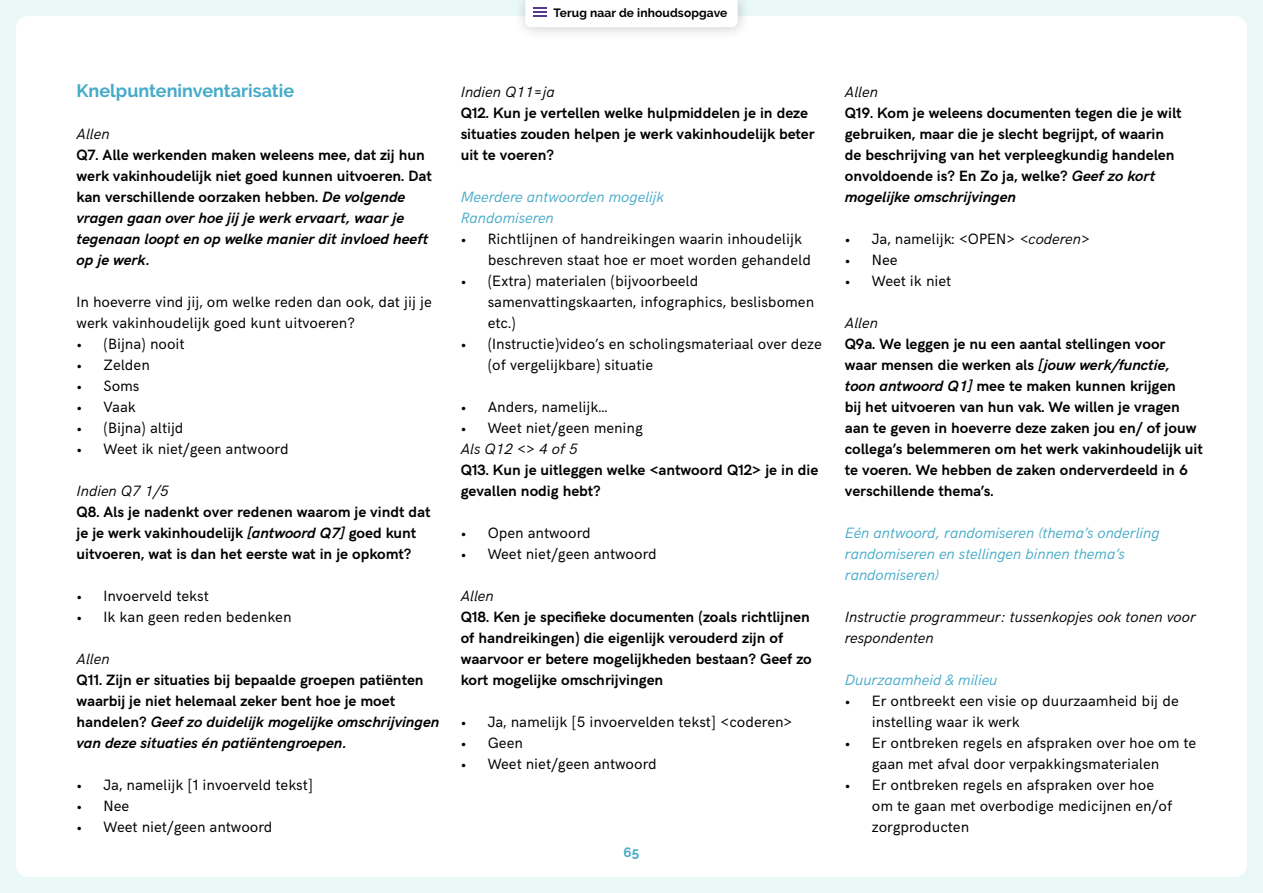
<style>
.page{position:relative;width:1263px;height:893px;background:#eaf8f8}
.page>*{position:absolute;margin:0;border:0;box-sizing:border-box;transform-origin:0 0}
.t1{font:700 18px "Raleway";color:#46abc8}
.t2{font:700 15px/21px "HK Grotesk";color:#000}
.t3{font:15px/21px "HK Grotesk";color:#000}
.t4{font:italic 15px/21px "HK Grotesk";color:#46abc8}
.t5{font:italic 15px/21px "HK Grotesk";color:#000}
.t6{font:700 13.5px "Raleway";color:#46abc8}
.t7{font:700 12px "Raleway";letter-spacing:.01em;color:#000}
.s1{font-style:italic}
</style>
<div class="page">
<div style="left:16px;top:16px;width:1231px;height:861px;background:#fff;border-radius:12px"></div>
<div style="left:513px;top:0;width:239px;height:40px;background:#000;opacity:.2"></div>
<div style="left:525px;top:0;width:213px;height:27px;background:#fff"></div>
<p class="t7" style="left:554px;top:6px;width:175px">Terug naar de inhoudsopgave</p>
<p class="t1" style="left:77px;top:81px;width:219px">Knelpunteninventarisatie</p>
<p class="t5" style="left:77px;top:122px;width:35px">Allen</p>
<p class="t2" style="left:77px;top:143px;width:357px">Q7. Alle werkenden maken weleens mee, dat zij hun werk vakinhoudelijk niet goed kunnen uitvoeren. Dat kan verschillende oorzaken hebben. <span class="s1">De volgende vragen gaan over hoe jij je werk ervaart, waar je tegenaan loopt en op welke manier dit invloed heeft op je werk.</span></p>
<p class="t3" style="left:77px;top:290px;width:357px">In hoeverre vind jij, om welke reden dan ook, dat jij je werk vakinhoudelijk goed kunt uitvoeren?</p>
<p class="t3" style="left:77px;top:332px;width:110px">• (Bijna) nooit</p>
<p class="t3" style="left:77px;top:353px;width:75px">• Zelden</p>
<p class="t3" style="left:77px;top:374px;width:64px">• Soms</p>
<p class="t3" style="left:77px;top:395px;width:61px">• Vaak</p>
<p class="t3" style="left:77px;top:416px;width:109px">• (Bijna) altijd</p>
<p class="t3" style="left:77px;top:437px;width:214px">• Weet ik niet/geen antwoord</p>
<p class="t5" style="left:77px;top:479px;width:94px">Indien Q7 1/5</p>
<p class="t2" style="left:77px;top:500px;width:355px">Q8. Als je nadenkt over redenen waarom je vindt dat je je werk vakinhoudelijk <span class="s1">[antwoord Q7]</span> goed kunt uitvoeren, wat is dan het eerste wat in je opkomt?</p>
<p class="t3" style="left:77px;top:584px;width:134px">• Invoerveld tekst</p>
<p class="t3" style="left:77px;top:605px;width:216px">• Ik kan geen reden bedenken</p>
<p class="t5" style="left:77px;top:647px;width:35px">Allen</p>
<p class="t2" style="left:77px;top:668px;width:364px">Q11. Zijn er situaties bij bepaalde groepen patiënten waarbij je niet helemaal zeker bent hoe je moet handelen? <span class="s1">Geef zo duidelijk mogelijke omschrijvingen van deze situaties én patiëntengroepen.</span></p>
<p class="t3" style="left:77px;top:773px;width:238px">• Ja, namelijk [1 invoerveld tekst]</p>
<p class="t3" style="left:77px;top:794px;width:54px">• Nee</p>
<p class="t3" style="left:77px;top:815px;width:198px">• Weet niet/geen antwoord</p>
<p class="t5" style="left:461px;top:80px;width:96px">Indien Q11=ja</p>
<p class="t2" style="left:461px;top:101px;width:355px">Q12. Kun je vertellen welke hulpmiddelen je in deze situaties zouden helpen je werk vakinhoudelijk beter uit te voeren?</p>
<p class="t4" style="left:461px;top:185px;width:205px">Meerdere antwoorden mogelijk<br>Randomiseren</p>
<p class="t3" style="left:488px;top:227px;width:325px;text-indent:-27px">• Richtlijnen of handreikingen waarin inhoudelijk beschreven staat hoe er moet worden gehandeld</p>
<p class="t3" style="left:488px;top:269px;width:328px;text-indent:-27px">• (Extra) materialen (bijvoorbeeld samenvattingskaarten, infographics, beslisbomen etc.)</p>
<p class="t3" style="left:488px;top:332px;width:336px;text-indent:-27px">• (Instructie)video’s en scholingsmateriaal over deze (of vergelijkbare) situatie</p>
<p class="t3" style="left:461px;top:395px;width:148px">• Anders, namelijk…</p>
<p class="t3" style="left:461px;top:416px;width:184px">• Weet niet/geen mening</p>
<p class="t5" style="left:461px;top:437px;width:118px">Als Q12 &lt;&gt; 4 of 5</p>
<p class="t2" style="left:461px;top:458px;width:359px">Q13. Kun je uitleggen welke &lt;antwoord Q12&gt; je in die gevallen nodig hebt?</p>
<p class="t3" style="left:461px;top:521px;width:132px">• Open antwoord</p>
<p class="t3" style="left:461px;top:542px;width:198px">• Weet niet/geen antwoord</p>
<p class="t5" style="left:461px;top:584px;width:35px">Allen</p>
<p class="t2" style="left:461px;top:605px;width:353px">Q18. Ken je specifieke documenten (zoals richtlijnen of handreikingen) die eigenlijk verouderd zijn of waarvoor er betere mogelijkheden bestaan? Geef zo kort mogelijke omschrijvingen</p>
<p class="t3" style="left:461px;top:710px;width:333px">• Ja, namelijk [5 invoervelden tekst] &lt;coderen&gt;</p>
<p class="t3" style="left:461px;top:731px;width:64px">• Geen</p>
<p class="t3" style="left:461px;top:752px;width:198px">• Weet niet/geen antwoord</p>
<p class="t6" style="left:624px;top:844px;width:17px">65</p>
<p class="t5" style="left:845px;top:80px;width:35px">Allen</p>
<p class="t2" style="left:845px;top:101px;width:338px">Q19. Kom je weleens documenten tegen die je wilt gebruiken, maar die je slecht begrijpt, of waarin de beschrijving van het verpleegkundig handelen onvoldoende is? En Zo ja, welke? <span class="s1">Geef zo kort mogelijke omschrijvingen</span></p>
<p class="t3" style="left:845px;top:227px;width:247px">• Ja, namelijk: &lt;OPEN&gt; <span class="s1">&lt;coderen&gt;</span></p>
<p class="t3" style="left:845px;top:248px;width:54px">• Nee</p>
<p class="t3" style="left:845px;top:269px;width:108px">• Weet ik niet</p>
<p class="t5" style="left:845px;top:311px;width:35px">Allen</p>
<p class="t2" style="left:845px;top:332px;width:359px">Q9a. We leggen je nu een aantal stellingen voor<br>waar mensen die werken als <span class="s1">[jouw werk/functie, toon antwoord Q1]</span> mee te maken kunnen krijgen<br>bij het uitvoeren van hun vak. We willen je vragen aan te geven in hoeverre deze zaken jou en/ of jouw collega’s belemmeren om het werk vakinhoudelijk uit te voeren. We hebben de zaken onderverdeeld in 6 verschillende thema’s.</p>
<p class="t4" style="left:845px;top:521px;width:316px">Eén antwoord, randomiseren (thema’s onderling randomiseren en stellingen binnen thema’s randomiseren)</p>
<p class="t5" style="left:845px;top:605px;width:353px">Instructie programmeur: tussenkopjes ook tonen voor respondenten</p>
<p class="t4" style="left:845px;top:668px;width:154px">Duurzaamheid &amp; milieu</p>
<p class="t3" style="left:872px;top:689px;width:308px;text-indent:-27px">• Er ontbreekt een visie op duurzaamheid bij de instelling waar ik werk</p>
<p class="t3" style="left:872px;top:731px;width:326px;text-indent:-27px">• Er ontbreken regels en afspraken over hoe om te gaan met afval door verpakkingsmaterialen</p>
<p class="t3" style="left:872px;top:773px;width:302px;text-indent:-27px">• Er ontbreken regels en afspraken over hoe om te gaan met overbodige medicijnen en/of zorgproducten</p>
</div>
